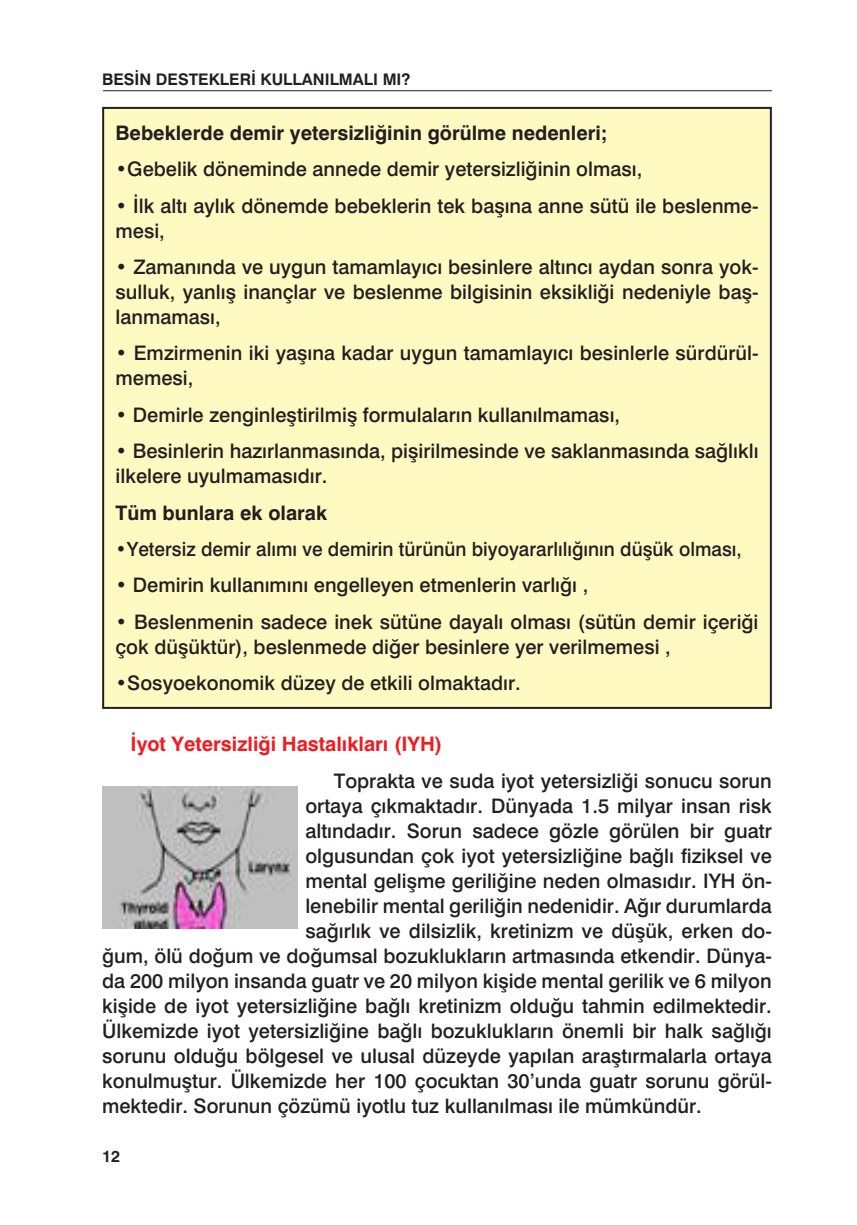
<style>
.page{position:relative;width:857px;height:1225px;background:#fff}
.page>*{position:absolute;margin:0;border:0;box-sizing:border-box;transform-origin:0 0}
.t1{font:20px/25px "Helvetica OTF";color:#231f20}
.t2{font:700 20px "Helvetica OTF";color:#231f20}
.t3{font:700 20px "Helvetica OTF";color:#ee1d23}
.t4{font:19.6px "Helvetica OTF";color:#231f20}
.t5{font:700 16px "Helvetica OTF";color:#231f20}
</style>
<div class="page">
<hr style="left:103px;top:90px;width:668px;height:1px;background:#231f20">
<div style="left:103px;top:108px;width:667px;height:600px;background:#fffac1"></div>
<img style="left:102px;top:786px;width:195px;height:142px">
<p class="t5" style="left:102px;top:70px;width:310px">BESİN DESTEKLERİ KULLANILMALI MI?</p>
<p class="t2" style="left:115px;top:121px;width:493px">Bebeklerde demir yetersizliğinin görülme nedenleri;</p>
<p class="t1" style="left:115px;top:157px;width:528px">•Gebelik döneminde annede demir yetersizliğinin olması,</p>
<p class="t1" style="left:115px;top:193px;width:644px">• İlk altı aylık dönemde bebeklerin tek başına anne sütü ile beslenme&shy;mesi,</p>
<p class="t1" style="left:115px;top:254px;width:644px;text-align:justify">• Zamanında ve uygun tamamlayıcı besinlere altıncı aydan sonra yok&shy;sulluk, yanlış inançlar ve beslenme bilgisinin eksikliği nedeniyle baş&shy;lanmaması,</p>
<p class="t1" style="left:115px;top:341px;width:644px">• Emzirmenin iki yaşına kadar uygun tamamlayıcı besinlerle sürdürül&shy;memesi,</p>
<p class="t1" style="left:115px;top:402px;width:506px">• Demirle zenginleştirilmiş formulaların kullanılmaması,</p>
<p class="t1" style="left:115px;top:438px;width:644px">• Besinlerin hazırlanmasında, pişirilmesinde ve saklanmasında sağlıklı ilkelere uyulmamasıdır.</p>
<p class="t2" style="left:115px;top:500px;width:213px">Tüm bunlara ek olarak</p>
<p class="t4" style="left:115px;top:537px;width:627px">•Yetersiz demir alımı ve demirin türünün biyoyararlılığının düşük olması,</p>
<p class="t1" style="left:115px;top:572px;width:474px">• Demirin kullanımını engelleyen etmenlerin varlığı ,</p>
<p class="t1" style="left:115px;top:609px;width:644px">• Beslenmenin sadece inek sütüne dayalı olması (sütün demir içeriği çok düşüktür), beslenmede diğer besinlere yer verilmemesi ,</p>
<p class="t1" style="left:115px;top:670px;width:406px">•Sosyoekonomik düzey de etkili olmaktadır.</p>
<p class="t3" style="left:130px;top:732px;width:313px">İyot Yetersizliği Hastalıkları (IYH)</p>
<p class="t1" style="left:333px;top:768px;width:439px">Toprakta ve suda iyot yetersizliği sonucu sorun</p>
<p class="t1" style="left:305px;top:793px;width:468px">ortaya çıkmaktadır. Dünyada 1.5 milyar insan risk</p>
<p class="t1" style="left:305px;top:818px;width:467px">altındadır. Sorun sadece gözle görülen bir guatr</p>
<p class="t1" style="left:305px;top:843px;width:467px">olgusundan çok iyot yetersizliğine bağlı fiziksel ve</p>
<p class="t1" style="left:305px;top:868px;width:467px">mental gelişme geriliğine neden olmasıdır. IYH ön-</p>
<p class="t1" style="left:305px;top:893px;width:468px">lenebilir mental geriliğin nedenidir. Ağır durumlarda</p>
<p class="t1" style="left:305px;top:918px;width:467px">sağırlık ve dilsizlik, kretinizm ve düşük, erken do-</p>
<p class="t1" style="left:102px;top:943px;width:670px">ğum, ölü doğum ve doğumsal bozuklukların artmasında etkendir. Dünya-</p>
<p class="t1" style="left:102px;top:968px;width:670px">da 200 milyon insanda guatr ve 20 milyon kişide mental gerilik ve 6 milyon</p>
<p class="t1" style="left:102px;top:993px;width:670px">kişide de iyot yetersizliğine bağlı kretinizm olduğu tahmin edilmektedir.</p>
<p class="t1" style="left:102px;top:1018px;width:670px">Ülkemizde iyot yetersizliğine bağlı bozuklukların önemli bir halk sağlığı</p>
<p class="t1" style="left:102px;top:1043px;width:670px">sorunu olduğu bölgesel ve ulusal düzeyde yapılan araştırmalarla ortaya</p>
<p class="t1" style="left:102px;top:1068px;width:670px">konulmuştur. Ülkemizde her 100 çocuktan 30’unda guatr sorunu görül-</p>
<p class="t1" style="left:102px;top:1093px;width:601px">mektedir. Sorunun çözümü iyotlu tuz kullanılması ile mümkündür.</p>
<p class="t5" style="left:102px;top:1146px;width:20px">12</p>
</div>
